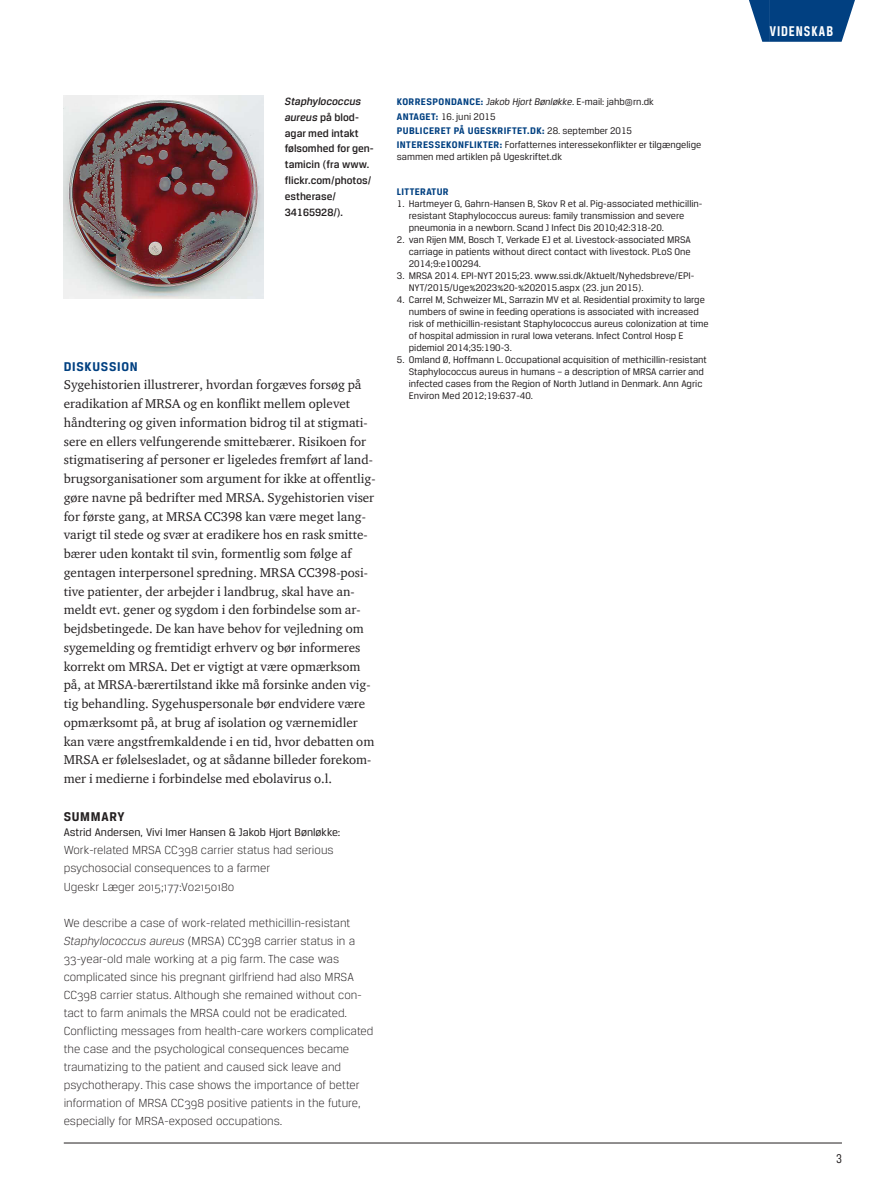
<style>
.page{position:relative;width:893px;height:1191px;background:#fff}
.page>*{position:absolute;margin:0;border:0;box-sizing:border-box;transform-origin:0 0}
.t1{font:700 15px "Breuer Condensed";letter-spacing:.065em;color:#fff}
.t2{font:700 13.5px "Breuer Text";letter-spacing:.05em;color:#014081}
.t3{font:700 13.5px "Breuer Text";letter-spacing:.05em;color:#231f20}
.t4{font:13.5px "Breuer Condensed";color:#231f20}
.t5{font:13.05px/18.8px "ITC Charter Com";color:#231f20}
.t6{font:300 12.45px/18px "Breuer Text";color:#231f20}
.t7{font:11.7px "Breuer Text";color:#231f20}
.t8{font:500 11.25px/15.8px "Breuer Text";color:#231f20}
.t9{font:10.2px/12px "Breuer Text";color:#231f20}
.t10{font:700 10.2px "Breuer Text";letter-spacing:.04em;color:#014081}
.s1{font-style:italic}
.s2{font-weight:700;color:#014081}
</style>
<div class="page">
<hr style="left:64px;top:1142px;width:778px;height:1px;background:#231f20">
<div style="left:770px;top:0;width:64px;height:42px;background:#014081"></div>
<svg style="left:749px;top:0;width:21px;height:42px"></svg>
<svg style="left:834px;top:0;width:21px;height:42px"></svg>
<img style="left:64px;top:96px;width:200px;height:203px">
<p class="t8" style="left:285px;top:93px;width:91px"><span class="s1">Staphylococcus aureus</span> på blod&shy;agar med intakt følsomhed for gen&shy;tamicin (fra www. flickr.com/photos/ estherase/<br>34165928/).</p>
<h2 class="t2" style="left:64px;top:358px;width:75px">DISKUSSION</h2>
<p class="t5" style="left:64px;top:375px;width:313px">Sygehistorien illustrerer, hvordan forgæves forsøg på eradikation af MRSA og en konflikt mellem oplevet håndtering og given information bidrog til at stigmati&shy;sere en ellers velfungerende smittebærer. Risikoen for stigmatisering af personer er ligeledes fremført af land&shy;brugsorganisationer som argument for ikke at offentlig&shy;gøre navne på bedrifter med MRSA. Sygehistorien viser for første gang, at MRSA CC398 kan være meget lang&shy;varigt til stede og svær at eradikere hos en rask smitte&shy;bærer uden kontakt til svin, formentlig som følge af gentagen interpersonel spredning. MRSA CC398-posi&shy;tive patienter, der arbejder i landbrug, skal have an&shy;meldt evt. gener og sygdom i den forbindelse som ar&shy;bejdsbetingede. De kan have behov for vejledning om sygemelding og fremtidigt erhverv og bør informeres korrekt om MRSA. Det er vigtigt at være opmærksom på, at MRSA-bærertilstand ikke må forsinke anden vig&shy;tig behandling. Sygehuspersonale bør endvidere være opmærksomt på, at brug af isolation og værnemidler kan være angstfremkaldende i en tid, hvor debatten om MRSA er følelsesladet, og at sådanne billeder forekom&shy;mer i medierne i forbindelse med ebolavirus o.l.</p>
<h2 class="t3" style="left:64px;top:808px;width:54px">SUMMARY</h2>
<p class="t7" style="left:64px;top:826px;width:278px">Astrid Andersen, Vivi Imer Hansen &amp; Jakob Hjort Bønløkke:</p>
<p class="t6" style="left:64px;top:841px;width:271px">Work-related MRSA CC398 carrier status had serious psychosocial consequences to a farmer<br>Ugeskr Læger 2015;177:V02150180</p>
<p class="t6" style="left:64px;top:913px;width:311px">We describe a case of work-related methicillin-resistant <span class="s1">Staphylococcus aureus</span> (MRSA) CC398 carrier status in a 33-year-old male working at a pig farm. The case was complicated since his pregnant girlfriend had also MRSA CC398 carrier status. Although she remained without con&shy;tact to farm animals the MRSA could not be eradicated.<br>Conflicting messages from health-care workers complicated the case and the psychological consequences became traumatizing to the patient and caused sick leave and psychotherapy. This case shows the importance of better information of MRSA CC398 positive patients in the future, especially for MRSA-exposed occupations.</p>
<p class="t9" style="left:397px;top:95px;width:259px;line-height:14.1px;text-indent:60px"><span class="s2">AN CE:</span> <span class="s1">Jakob Hjort Bønløkke</span>. E-mail: jahb@rn.dk<br><span class="s2">ANTAGET:</span> 16. juni 2015<br><span class="s2">PUBLICERET</span></p>
<p class="t10" style="left:397px;top:96px;width:13px">KORRES</p>
<p class="t10" style="left:432px;top:96px;width:13px">POND</p>
<p class="t10" style="left:454px;top:125px;width:21px">PÅ UGESKRIFTET</p>
<p class="t9" style="left:527px;top:124px;width:106px"><span class="s2">.DK:</span> 28. september 2015</p>
<p class="t10" style="left:397px;top:139px;width:10px">INTERESSEKONF</p>
<p class="t10" style="left:470px;top:139px;width:11px">LIKTER</p>
<p class="t9" style="left:397px;top:138px;width:306px;text-indent:103px"><span class="s2">:</span> Forfatternes interessekonflikter er tilgængelige sammen med artiklen på Ugeskriftet.dk</p>
<p class="t10" style="left:397px;top:186px;width:6px">LITTER</p>
<p class="t10" style="left:426px;top:186px;width:22px">ATUR</p>
<p class="t9" style="left:409px;top:197px;width:295px;text-indent:-12px">1. Hartmeyer G, Gahrn-Hansen B, Skov R et al. Pig-associated methicillin&shy;resistant Staphylococcus aureus: family transmission and severe pneumonia in a newborn. Scand J Infect Dis 2010;42:318-20.</p>
<p class="t9" style="left:409px;top:233px;width:284px;text-align:justify;text-indent:-12px">2. van Rijen MM, Bosch T, Verkade EJ et al. Livestock-associated MRSA carriage in patients without direct contact with livestock. PLoS One 2014;9:e100294.</p>
<p class="t9" style="left:409px;top:269px;width:287px;text-indent:-12px">3. MRSA 2014. EPI-NYT 2015;23. www.ssi.dk/Aktuelt/Nyhedsbreve/EPI-<br>NYT/2015/Uge%2023%20-%202015.aspx (23. jun 2015).</p>
<p class="t9" style="left:409px;top:293px;width:301px;text-indent:-12px">4. Carrel M, Schweizer ML, Sarrazin MV et al. Residential proximity to large numbers of swine in feeding operations is associated with increased risk of methicillin-resistant Staphylococcus aureus colonization at time of hospital admission in rural Iowa veterans. Infect Control Hosp E pidemiol 2014;35:190-3.</p>
<p class="t9" style="left:409px;top:353px;width:300px;text-indent:-12px">5. Omland Ø, Hoffmann L. Occupational acquisition of methicillin-resistant Staphylococcus aureus in humans – a description of MRSA carrier and infected cases from the Region of North Jutland in Denmark. Ann Agric Environ Med 2012;19:637-40.</p>
<h1 class="t1" style="left:770px;top:23px;width:65px">VIDENSKAB</h1>
<h2 class="t4" style="left:836px;top:1150px;width:7px">3</h2>
</div>
